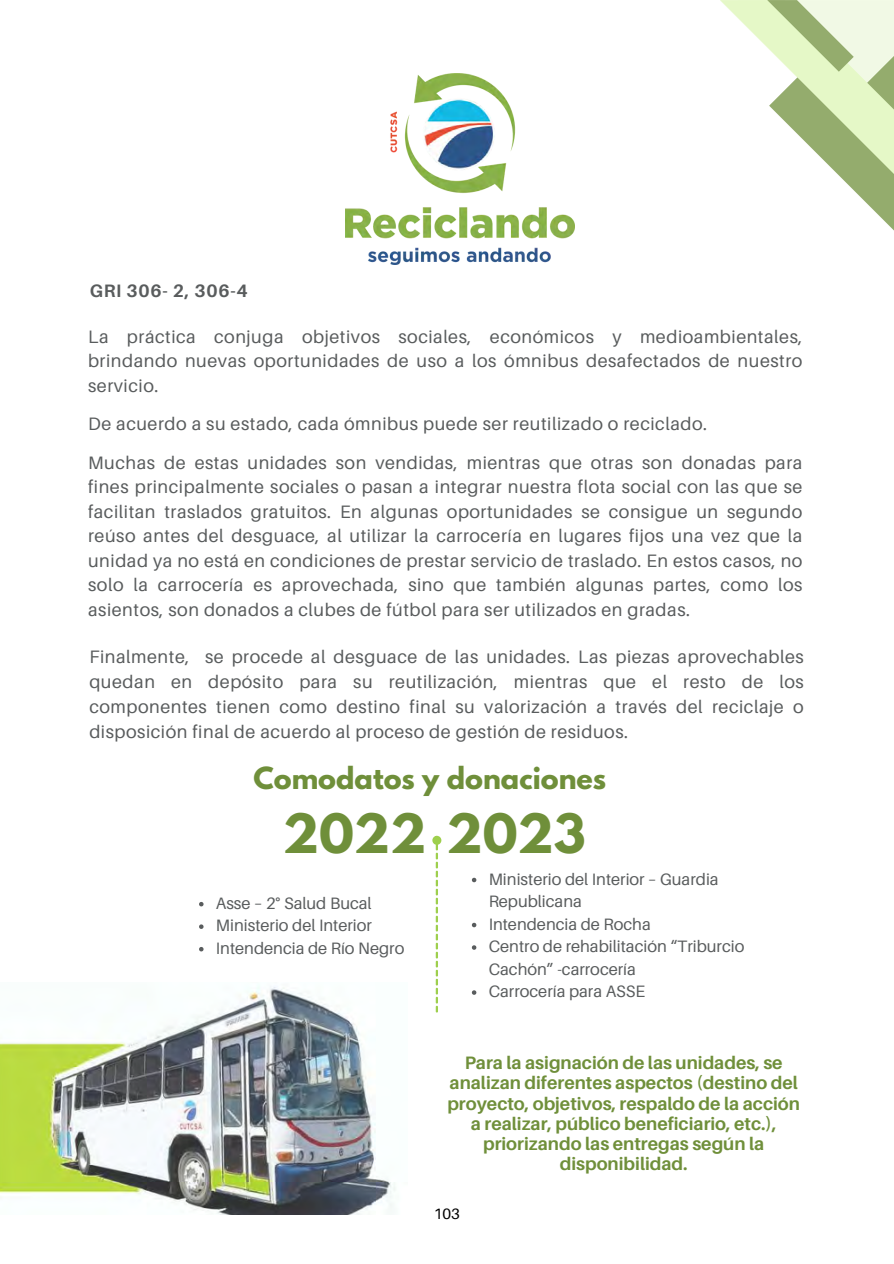
<style>
.page{position:relative;width:894px;height:1264px;background:#fff}
.page>*{position:absolute;margin:0;border:0;box-sizing:border-box;transform-origin:0 0}
.t1{font:700 48px "League Spartan";color:#6f8f3a}
.t2{font:700 27px "League Spartan";color:#6f8f3a}
.t3{font:18px/24.5px "Aileron";letter-spacing:.03em;color:#595c5d;text-align:justify}
.t4{font:700 18px/20.2px "Aileron";color:#6f8f3a;text-align:center}
.t5{font:700 18px "Aileron";letter-spacing:.04em;color:#595c5d}
.t6{font:16.5px/22.5px "Aileron";color:#595c5d}
.t7{font:15px "Aileron";color:#000}
</style>
<div class="page">
<img style="left:345px;top:73px;width:229px;height:191px">
<img style="left:0;top:986px;width:396px;height:228px">
<svg style="left:435px;top:844px;width:3px;height:168px"></svg>
<div style="left:433px;top:837px;width:7px;height:6px;background:#9ecf4d;border-radius:50%"></div>
<div style="left:432px;top:835px;width:9px;height:9px;border:2px solid #9ecf4d;border-radius:50%"></div>
<svg style="left:199px;top:902px;width:4px;height:4px"></svg>
<svg style="left:199px;top:924px;width:4px;height:4px"></svg>
<svg style="left:199px;top:947px;width:4px;height:4px"></svg>
<svg style="left:471px;top:877px;width:5px;height:5px"></svg>
<svg style="left:471px;top:922px;width:5px;height:5px"></svg>
<svg style="left:471px;top:945px;width:5px;height:4px"></svg>
<svg style="left:471px;top:990px;width:5px;height:4px"></svg>
<svg style="left:720px;top:0;width:173px;height:230px"></svg>
<h3 class="t5" style="left:90px;top:279px;width:159px">GRI 306- 2, 306-4</h3>
<p class="t3" style="left:88px;top:324px;width:715px">La práctica conjuga objetivos sociales, económicos y medioambientales, brindando nuevas oportunidades de uso a los ómnibus desafectados de nuestro servicio.</p>
<p class="t3" style="left:88px;top:411px;width:620px">De acuerdo a su estado, cada ómnibus puede ser reutilizado o reciclado.</p>
<h5 class="t3" style="left:88px;top:450px;width:715px">Muchas de estas unidades son vendidas, mientras que otras son donadas para fines principalmente sociales o pasan a integrar nuestra flota social con las que se facilitan traslados gratuitos. En algunas oportunidades se consigue un segundo reúso antes del desguace, al utilizar la carrocería en lugares fijos una vez que la unidad ya no está en condiciones de prestar servicio de traslado. En estos casos, no solo la carrocería es aprovechada, sino que también algunas partes, como los asientos, son donados a clubes de fútbol para ser utilizados en gradas.</h5>
<p class="t3" style="left:89px;top:644px;width:715px">Finalmente, se procede al desguace de las unidades. Las piezas aprovechables quedan en depósito para su reutilización, mientras que el resto de los componentes tienen como destino final su valorización a través del reciclaje o disposición final de acuerdo al proceso de gestión de residuos.</p>
<h5 class="t2" style="left:253px;top:765px;width:354px">Comodatos y donaciones</h5>
<p class="t1" style="left:283px;top:810px;width:304px">2022 2023</p>
<h5 class="t6" style="left:216px;top:891px;width:157px">Asse – 2° Salud Bucal</h5>
<h5 class="t6" style="left:216px;top:913px;width:157px">Ministerio del Interior</h5>
<h2 class="t6" style="left:216px;top:936px;width:190px">Intendencia de Río Negro</h2>
<h1 class="t6" style="left:488px;top:867px;width:231px">Ministerio del Interior – Guardia<br>Republicana</h1>
<p class="t6" style="left:488px;top:912px;width:163px">Intendencia de Rocha</p>
<p class="t6" style="left:488px;top:934px;width:257px">Centro de rehabilitación “Triburcio<br>Cachón” -carrocería</p>
<p class="t6" style="left:488px;top:979px;width:158px">Carrocería para ASSE</p>
<p class="t4" style="left:447px;top:1052px;width:354px">Para la asignación de las unidades, se analizan diferentes aspectos (destino del proyecto, objetivos, respaldo de la acción a realizar, público beneficiario, etc.), priorizando las entregas según la disponibilidad.</p>
<p class="t7" style="left:433px;top:1203px;width:28px">103</p>
</div>
